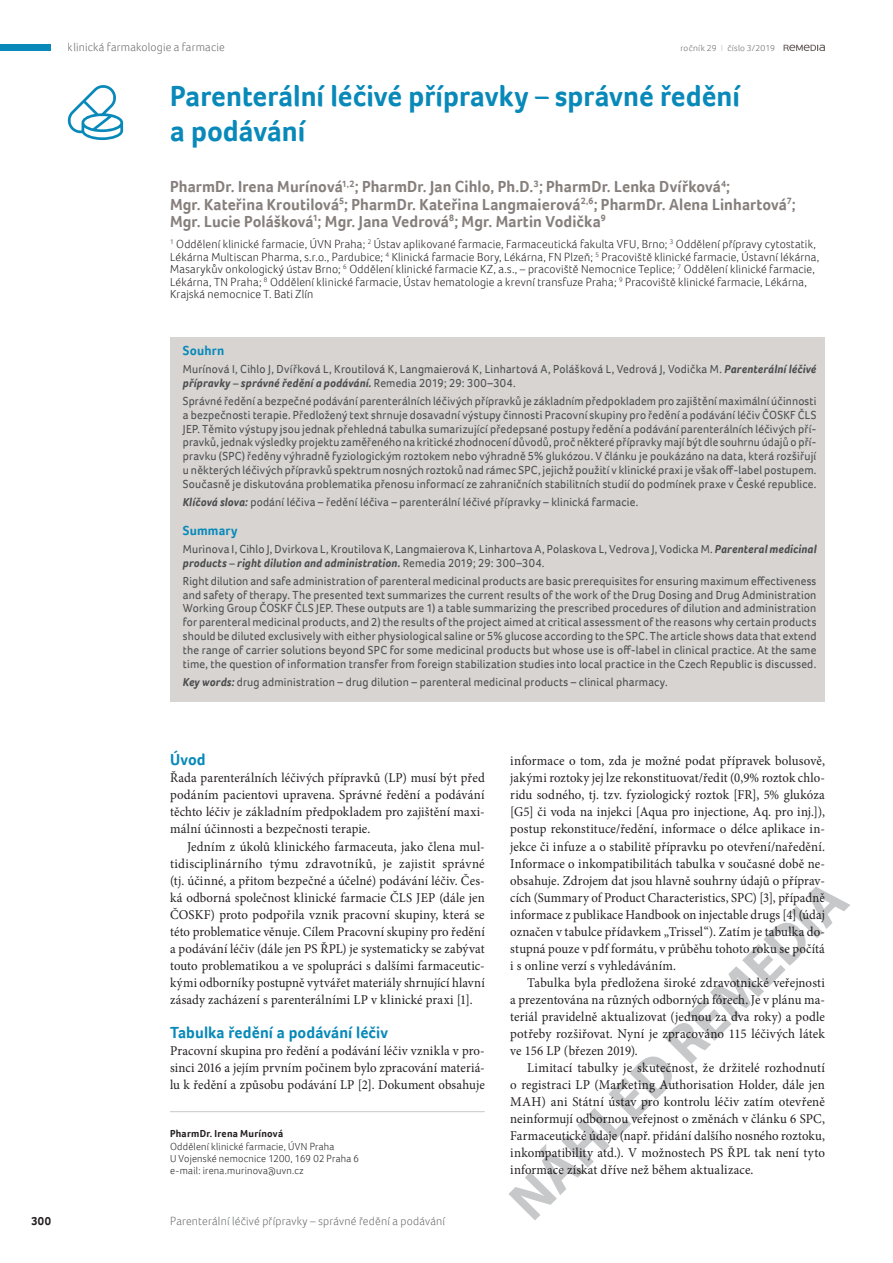
<style>
.page{position:relative;width:893px;height:1263px;background:#fff}
.page>*{position:absolute;margin:0;border:0;box-sizing:border-box;transform-origin:0 0}
.t1{font:700 30px/34.5px "Foco";color:#0889b9;scale:.95 1}
.t2{font:700 16.5px/17.2px "Foco";letter-spacing:.005em;color:#867f7c;scale:.95 1}
.t3{font:700 16.5px "Foco";letter-spacing:.005em;color:#0889b9;scale:.95 1}
.t4{font:13.5px/17px "Minion Pro";letter-spacing:.01em;color:#231f20;text-align:justify;scale:.95 1}
.t5{font:13.5px/17px "Minion Pro";letter-spacing:.01em;color:#231f20;text-align:justify;scale:.96 1}
.t6{font:700 13.5px "Foco";letter-spacing:.015em;color:#0889b9;scale:.95 1}
.t7{font:12px/13.8px "Foco";letter-spacing:.015em;color:#4b4c4d;scale:.95 1}
.t8{font:12px/13.8px "Foco";letter-spacing:.015em;color:#4b4c4d;text-align:justify;scale:.94 1}
.t9{font:300 12px/12.6px "Foco";letter-spacing:.02em;color:#231f20;scale:.95 1}
.t10{font:300 12px "Foco";letter-spacing:.02em;color:#6c6d70;scale:.95 1}
.t11{font:700 12px "Foco";color:#231f20;scale:.95 1}
.t12{font:300 10.5px/12px "Foco";letter-spacing:.02em;color:#231f20;scale:.95 1}
.t13{font:700 10.5px "Foco";letter-spacing:.025em;color:#231f20;scale:.95 1}
.t14{font:300 9px "Foco";letter-spacing:.025em;color:#6c6d70}
.s1{font-size:6.45px;color:#a7a2a0}
.s2{font-weight:700;font-style:italic}
</style>
<div class="page">
<svg style="left:784px;top:45px;width:41px;height:6px"></svg>
<div style="left:170px;top:337px;width:655px;height:30px;background:#d7d4d2"></div>
<div style="left:170px;top:352px;width:655px;height:51px;background:#d7d4d2"></div>
<div style="left:170px;top:384px;width:655px;height:120px;background:#d7d4d2"></div>
<div style="left:170px;top:485px;width:655px;height:37px;background:#d7d4d2"></div>
<div style="left:170px;top:517px;width:655px;height:30px;background:#d7d4d2"></div>
<div style="left:170px;top:532px;width:655px;height:51px;background:#d7d4d2"></div>
<div style="left:170px;top:563px;width:655px;height:121px;background:#d7d4d2"></div>
<div style="left:170px;top:664px;width:655px;height:38px;background:#d7d4d2"></div>
<svg style="left:67px;top:85px;width:56px;height:55px"></svg>
<hr style="left:170px;top:1111px;width:315px;height:1px;background:#c7c8ca">
<div style="left:0;top:45px;width:51px;height:6px;background:#0889b9"></div>
<svg style="left:509px;top:887px;width:341px;height:333px"></svg>
<p class="t10" style="left:68px;top:39px;width:167px">klinická farmakologie a farmacie</p>
<p class="t14" style="left:680px;top:42px;width:96px">ročník 29 <span class="s1">|</span> číslo 3/2019</p>
<h1 class="t1" style="left:170px;top:79px;width:601px">Parenterální léčivé přípravky – správné ředění a podávání</h1>
<p class="t2" style="left:170px;top:178px;width:660px">PharmDr. Irena Murínová<sup>1,2</sup>; PharmDr. Jan Cihlo, Ph.D.<sup>3</sup>; PharmDr. Lenka Dvířková<sup>4</sup>;<br>Mgr. Kateřina Kroutilová<sup>5</sup>; PharmDr. Kateřina Langmaierová<sup>2,6</sup>; PharmDr. Alena Linhartová<sup>7</sup>;<br>Mgr. Lucie Polášková<sup>1</sup>; Mgr. Jana Vedrová<sup>8</sup>; Mgr. Martin Vodička<sup>9</sup></p>
<p class="t9" style="left:170px;top:237px;width:685px"><sup>1</sup> Oddě lení klinické farmacie, ÚVN Praha; <sup>2</sup> Ústav aplikované farmacie, Farmaceutická fakulta VFU, Brno; <sup>3</sup> Oddělení přípravy cytostatik, Lékárna Multiscan Pharma, s.r.o., Pardubice; <sup>4</sup> Klinická farmacie Bory, Lékárna, FN Plzeň; <sup>5</sup> Pracoviště klinické farmacie, Ústavní lékárna, Masarykův onkologický ústav Brno; <sup>6</sup> Oddělení klinické farmacie KZ, a.s., – pracoviště Nemocnice Teplice; <sup>7</sup> Oddě lení klinické farmacie, Lékárna, TN Praha; <sup>8</sup> Oddělení klinické farmacie, Ústav hematologie a krevní transfuze Praha; <sup>9</sup> Pracoviště klinické farmacie, Lékárna, Krajská nemocnice T. Bati Zlín</p>
<p class="t6" style="left:183px;top:342px;width:45px">Souhrn</p>
<p class="t7" style="left:183px;top:362px;width:668px">Murínová I, Cihlo J, Dvířková L, Kroutilová K, Langmaierová K, Linhartová A, Polášková L, Vedrová J, Vodička M. <span class="s2">Parenterální léčivé přípravky – správné ředění a podávání.</span> Remedia 2019; 29: 300–304.</p>
<p class="t8" style="left:183px;top:394px;width:676px">Správné ředění a bezpečné podávání parenterálních léčivých přípravků je základním předpokladem pro zajištění maximální účinnosti a bezpečnosti terapie. Předložený text shrnuje dosavadní výstupy činnosti Pracovní skupiny pro ředění a podávání léčiv ČOSKF ČLS JEP. Těmito výstupy jsou jednak přehledná tabulka sumarizující předepsané postupy ředění a podávání parenterálních léčivých pří&shy;pravků, jednak výsledky projektu zaměřeného na kritické zhodnocení důvodů, proč některé přípravky mají být dle souhrnu údajů o pří&shy;pravku (SPC) ředěny výhradně fyziologickým roztokem nebo výhradně 5% glukózou. V článku je poukázáno na data, která rozšiřují u některých léčivých přípravků spektrum nosných roztoků nad rámec SPC, jejichž použití v klinické praxi je však off‑label postupem.<br>Současně je diskutována problematika přenosu informací ze zahraničních stabilitních studií do podmínek praxe v České republice.</p>
<p class="t7" style="left:183px;top:495px;width:481px"><span class="s2">Klíčová slova:</span> podání léčiva – ředění léčiva – parenterální léčivé přípravky – klinická farmacie.</p>
<p class="t6" style="left:183px;top:521px;width:59px">Summary</p>
<p class="t7" style="left:183px;top:542px;width:668px">Murinova I, Cihlo J, Dvirkova L, Kroutilova K, Langmaierova K, Linhartova A, Polaskova L, Vedrova J, Vodicka M. <span class="s2">Parenteral medicinal products – right dilution and administration.</span> Remedia 2019; 29: 300–304.</p>
<p class="t7" style="left:183px;top:574px;width:668px;text-align:justify">Right dilution and safe administration of parenteral medicinal products are basic prerequisites for ensuring maximum effectiveness and safety of therapy. The presented text summarizes the current results of the work of the Drug Dosing and Drug Administration Working Group ČOSKF ČLS JEP. These outputs are 1) a table summarizing the prescribed procedures of dilution and administration for parenteral medicinal products, and 2) the results of the project aimed at critical assessment of the reasons why certain products should be diluted exclusively with either physiological saline or 5% glucose according to the SPC. The article shows data that extend the range of carrier solutions beyond SPC for some medicinal products but whose use is off‑label in clinical practice. At the same time, the question of information transfer from foreign stabilization studies into local practice in the Czech Republic is discussed.</p>
<p class="t7" style="left:183px;top:675px;width:512px"><span class="s2">Key words:</span> drug administration – drug dilution – parenteral medicinal products – clinical pharmacy.</p>
<h2 class="t3" style="left:170px;top:749px;width:39px">Úvod</h2>
<p class="t4" style="left:170px;top:770px;width:333px">Řada parenterálních léčivých přípravků (LP) musí být před podáním pacientovi upravena. Správné ředění a podávání těchto léčiv je základním předpokladem pro zajištění maxi‑ mální účinnosti a bezpečnosti terapie.</p>
<p class="t4" style="left:170px;top:838px;width:333px;text-indent:17px">Jedním z úkolů klinického farmaceuta, jako člena mul‑ tidisciplinárního týmu zdravotníků, je zajistit správné (tj. účinné, a přitom bezpečné a účelné) podávání léčiv. Čes‑ ká odborná společnost klinické farmacie ČLS JEP (dále jen ČOSKF) proto podpořila vznik pracovní skupiny, která se této problematice věnuje. Cílem Pracovní skupiny pro ředění a podávání léčiv (dále jen PS ŘPL) je systematicky se zabývat touto problematikou a ve spolupráci s dalšími farmaceutic‑ kými odborníky postupně vytvářet materiály shrnující hlavní zásady zacházení s parenterálními LP v klinické praxi [1].</p>
<h2 class="t3" style="left:170px;top:1021px;width:231px">Tabulka ředění a podávání léčiv</h2>
<p class="t4" style="left:170px;top:1042px;width:333px">Pracovní skupina pro ředění a podávání léčiv vznikla v pro‑ sinci 2016 a jejím prvním počinem bylo zpracování materiá‑ lu k ředění a způsobu podávání LP [2]. Dokument obsahuje</p>
<p class="t13" style="left:170px;top:1127px;width:121px">PharmDr. Irena Murínová</p>
<p class="t12" style="left:170px;top:1140px;width:200px">Oddělení klinické farmacie, ÚVN Praha<br>U Vojenské nemocnice 1200, 169 02 Praha 6 e‑mail: irena.murinova@uvn.cz</p>
<p class="t11" style="left:31px;top:1213px;width:22px">300</p>
<p class="t10" style="left:170px;top:1213px;width:291px">Parenterální léčivé přípravky – správné ředění a podávání</p>
<p class="t5" style="left:510px;top:753px;width:329px">informace o tom, zda je možné podat přípravek bolusově, jakými roztoky jej lze rekonstituovat/ředit (0,9% roztok chlo‑ ridu sodného, tj. tzv. fyziologický roztok [FR], 5% glukóza [G5] či voda na injekci [Aqua pro injectione, Aq. pro inj.]), postup rekonstituce/ředění, informace o délce aplikace in‑ jekce či infuze a o stabilitě přípravku po otevření/naředění.<br>Informace o inkompatibilitách tabulka v současné době ne‑ obsahuje. Zdrojem dat jsou hlavně souhrny údajů o příprav‑ cích (Summary of Product Characteristics, SPC) [3], případně informace z publikace Handbook on injectable drugs [4] (údaj označen v tabulce přídavkem „Trissel“). Zatím je tabulka do‑ stupná pouze v pdf formátu, v průběhu tohoto roku se počítá i s online verzí s vyhledáváním.</p>
<p class="t4" style="left:510px;top:974px;width:333px;text-indent:17px">Tabulka byla předložena široké zdravotnické veřejnosti a prezentována na různých odborných fórech. Je v plánu ma‑ teriál pravidelně aktualizovat (jednou za dva roky) a podle potřeby rozšiřovat. Nyní je zpracováno 115 léčivých látek ve 156 LP (březen 2019).</p>
<p class="t5" style="left:510px;top:1059px;width:329px;text-indent:17px">Limitací tabulky je skutečnost, že držitelé rozhodnutí o registraci LP (Marketing Authorisation Holder, dále jen MAH) ani Státní ústav pro kontrolu léčiv zatím otevřeně neinformují odbornou veřejnost o změnách v článku 6 SPC, Farmaceutické údaje (např. přidání dalšího nosného roztoku, inkompatibility atd.). V možnostech PS ŘPL tak není tyto informace získat dříve než během aktualizace.</p>
</div>
